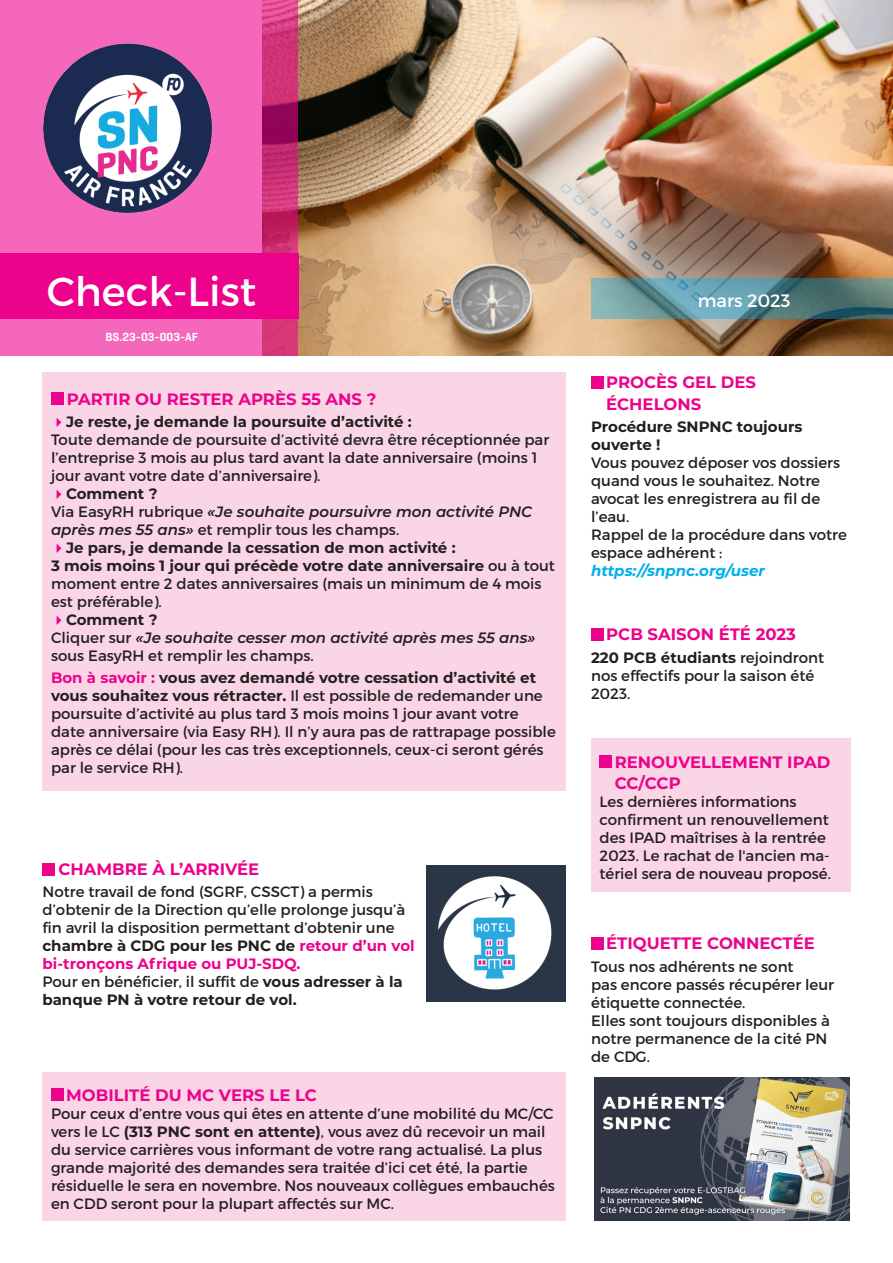
<style>
.page{position:relative;width:893px;height:1263px;background:#fff}
.page>*{position:absolute;margin:0;border:0;box-sizing:border-box;transform-origin:0 0}
.t1{font:40.5px "Montserrat";color:#fff}
.t2{font:18px "Montserrat";color:#fff}
.t3{font:700 16.5px/21.6px "Montserrat";color:#ed028c}
.t4{font:15px/18px "Montserrat";color:#231f20}
.t5{font:700 15px/18px "Montserrat";color:#231f20}
.t6{font:italic 600 15px/18px "Montserrat";color:#231f20}
.t7{font:italic 700 15px "Montserrat";color:#00aeef}
.t8{font:600 12px "Geogrotesque";color:#fff}
.s1{color:#ed028c}
.s2{font-weight:700;font-style:normal}
.s3{font-weight:400;font-style:normal}
.s4{font-weight:400}
.s5{font-weight:700;color:#ed028c}
.s6{font-weight:700}
</style>
<div class="page">
<img style="left:298px;top:0;width:595px;height:356px">
<svg style="left:0;top:0;width:298px;height:356px;background:#eb5cac"></svg>
<img style="left:43px;top:43px;width:175px;height:175px">
<div style="left:0;top:253px;width:299px;height:66px;background:#ed028c"></div>
<svg style="left:591px;top:279px;width:302px;height:40px;background:#5c8b92"></svg>
<div style="left:591px;top:937px;width:12px;height:12px;background:#ed028c"></div>
<div style="left:591px;top:628px;width:12px;height:12px;background:#ed028c"></div>
<div style="left:43px;top:372px;width:523px;height:418px;background:#fad5e5"></div>
<div style="left:51px;top:393px;width:12px;height:12px;background:#ed028c"></div>
<div style="left:43px;top:863px;width:12px;height:12px;background:#ed028c"></div>
<img style="left:595px;top:1077px;width:254px;height:143px">
<div style="left:591px;top:739px;width:259px;height:153px;background:#fad5e5"></div>
<div style="left:600px;top:755px;width:12px;height:12px;background:#ed028c"></div>
<div style="left:591px;top:376px;width:12px;height:12px;background:#ed028c"></div>
<div style="left:43px;top:1071px;width:523px;height:149px;background:#fad5e5"></div>
<div style="left:51px;top:1088px;width:12px;height:13px;background:#ed028c"></div>
<img style="left:427px;top:865px;width:139px;height:136px">
<p class="t1" style="left:47px;top:266px;width:211px">Check-List</p>
<p class="t8" style="left:105px;top:329px;width:94px">BS.23-03-003-AF</p>
<p class="t3" style="left:67px;top:387px;width:311px">PARTIR OU RESTER APRÈS 55 ANS ?</p>
<p class="t5" style="left:51px;top:412px;width:362px"><span class="s1">✔</span>Je reste, je demande la poursuite d’activité :</p>
<p class="t4" style="left:51px;top:431px;width:500px">Toute demande de poursuite d’activité devra être réceptionnée par l’entreprise 3 mois au plus tard avant la date anniversaire (moins 1 jour avant votre date d’anniversaire).</p>
<p class="t6" style="left:51px;top:484px;width:483px"><span class="s1">✔</span><span class="s2">Comment ?<br></span><span class="s3">Via EasyRH rubrique</span> «Je souhaite poursuivre mon activité PNC après mes 55 ans» <span class="s3">et remplir tous les champs.</span></p>
<p class="t5" style="left:51px;top:538px;width:505px"><span class="s1">✔</span>Je pars, je demande la cessation de mon activité :<br>3 mois moins 1 jour qui précède votre date anniversaire <span class="s4">ou à tout moment entre 2 dates anniversaires (mais un minimum de 4 mois est préférable).</span></p>
<p class="t6" style="left:51px;top:610px;width:486px"><span class="s1">✔</span><span class="s2">Comment ?<br></span><span class="s3">Cliquer sur</span> «Je souhaite cesser mon activité après mes 55 ans» <span class="s3">sous EasyRH et remplir les champs.</span></p>
<p class="t4" style="left:51px;top:669px;width:506px"><span class="s5">Bon à savoir :</span> <span class="s6">vous avez demandé votre cessation d’activité et vous souhaitez vous rétracter.</span> Il est possible de redemander une poursuite d’activité au plus tard 3 mois moins 1 jour avant votre date anniversaire (via Easy RH). Il n’y aura pas de rattrapage possible après ce délai (pour les cas très exceptionnels, ceux-ci seront gérés par le service RH).</p>
<p class="t3" style="left:58px;top:858px;width:202px">CHAMBRE À L’ARRIVÉE</p>
<p class="t4" style="left:43px;top:883px;width:374px">Notre travail de fond (SGRF, CSSCT) a permis d’obtenir de la Direction qu’elle prolonge jusqu’à fin avril la disposition permettant d’obtenir une <span class="s6">chambre à CDG pour les PNC de</span> <span class="s5">retour d’un vol bi-tronçons Afrique ou PUJ-SDQ.</span></p>
<p class="t5" style="left:43px;top:972px;width:362px"><span class="s4">Pour en bénéficier, il suffit de</span> vous adresser à la banque PN à votre retour de vol.</p>
<p class="t3" style="left:66px;top:1083px;width:252px">MOBILITÉ DU MC VERS LE LC</p>
<p class="t4" style="left:51px;top:1104px;width:505px">Pour ceux d’entre vous qui êtes en attente d’une mobilité du MC/CC vers le LC <span class="s6">(313 PNC sont en attente)</span>, vous avez dû recevoir un mail du service carrières vous informant de votre rang actualisé. La plus grande majorité des demandes sera traitée d’ici cet été, la partie résiduelle le sera en novembre. Nos nouveaux collègues embauchés en CDD seront pour la plupart affectés sur MC.</p>
<p class="t2" style="left:698px;top:290px;width:94px">mars 2023</p>
<p class="t3" style="left:606px;top:371px;width:151px">PROCÈS GEL DES<br>ÉCHELONS</p>
<p class="t4" style="left:591px;top:417px;width:251px"><span class="s6">Procédure SNPNC toujours ouverte !<br></span>Vous pouvez déposer vos dossiers quand vous le souhaitez. Notre avocat les enregistrera au fil de l’eau.</p>
<p class="t4" style="left:591px;top:525px;width:257px">Rappel de la procédure dans votre espace adhérent :</p>
<p class="t7" style="left:591px;top:560px;width:175px">https://snpnc.org/user</p>
<p class="t3" style="left:606px;top:623px;width:191px">PCB SAISON ÉTÉ 2023</p>
<p class="t4" style="left:591px;top:648px;width:235px"><span class="s6">220 PCB étudiants</span> rejoindront nos effectifs pour la saison été<br>2023.</p>
<p class="t3" style="left:615px;top:750px;width:217px">RENOUVELLEMENT IPAD<br>CC/CCP</p>
<p class="t4" style="left:600px;top:793px;width:233px">Les dernières informations confirment un renouvellement des IPAD maîtrises à la rentrée<br>2023. Le rachat de l'ancien ma&shy;tériel sera de nouveau proposé.</p>
<p class="t3" style="left:606px;top:932px;width:210px">ÉTIQUETTE CONNECTÉE</p>
<p class="t4" style="left:591px;top:957px;width:245px">Tous nos adhérents ne sont<br>pas encore passés récupérer leur étiquette connectée.<br>Elles sont toujours disponibles à notre permanence de la cité PN de CDG.</p>
</div>
